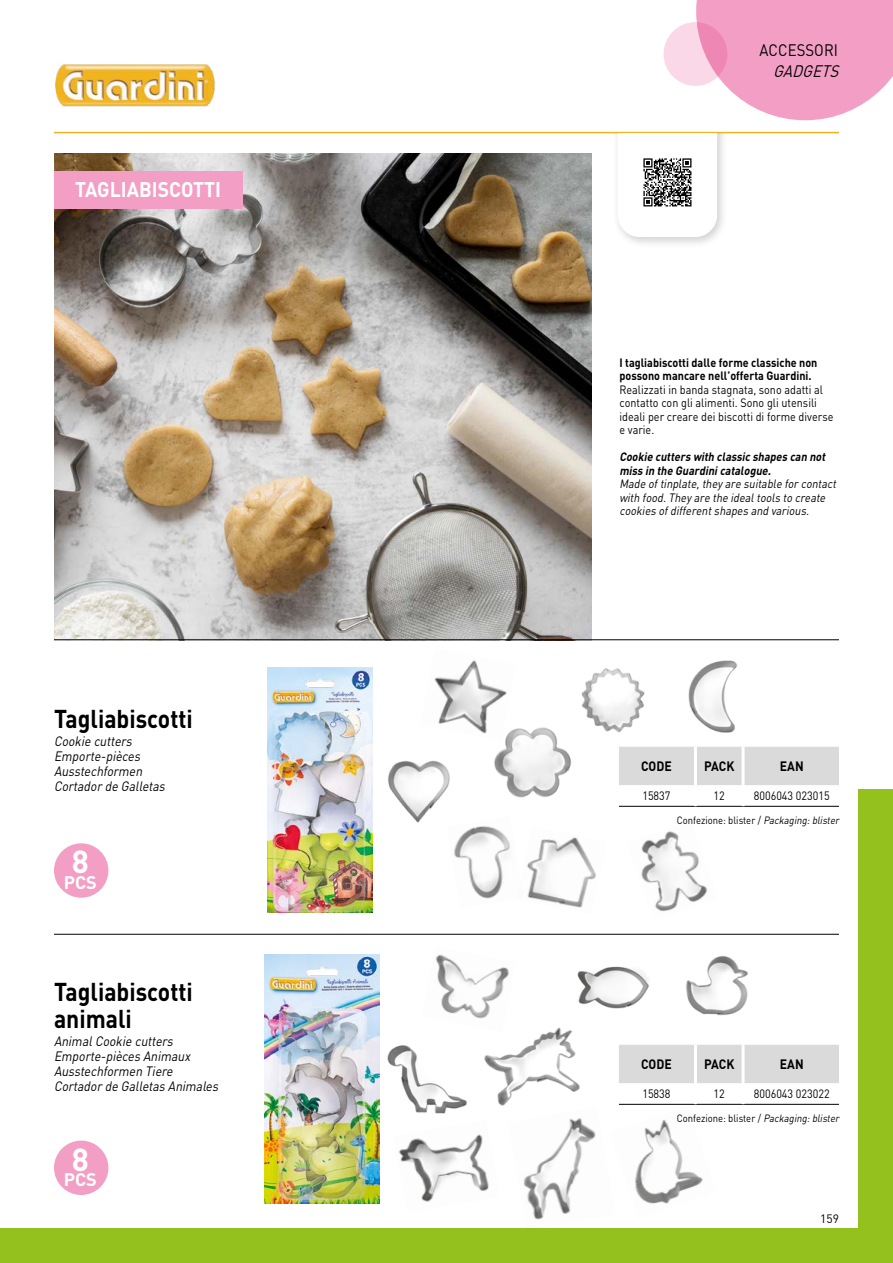
<style>
.page{position:relative;width:893px;height:1263px;background:#fff}
.page>*{position:absolute;margin:0;border:0;box-sizing:border-box;transform-origin:0 0}
.t1{font:700 31.5px "DIN Pro";color:#fff}
.t2{font:700 25.5px/27px "DIN";color:#000;scale:.9 1}
.t3{font:700 21px "DIN";color:#fff;scale:.92 1}
.t4{font:700 18px "DIN Pro";color:#fff}
.t5{font:16.5px "DIN Pro";letter-spacing:.01em;color:#000;scale:.9 1}
.t6{font:italic 16.5px "DIN Pro";color:#000;scale:.9 1}
.t7{font:italic 13.5px/15px "DIN Pro";color:#000;scale:.9 1}
.t8{font:700 13.5px "DIN";color:#000;scale:.9 1}
.t9{font:12px/13.5px "DIN";color:#000;scale:.9 1}
.t10{font:italic 12px/13.5px "DIN";color:#000;scale:.9 1}
.t11{font:700 12px/13.5px "DIN";color:#000;scale:.9 1}
.t12{font:italic 700 12px/13.5px "DIN";color:#000;scale:.9 1}
.t13{font:12px "DIN Pro";color:#000;scale:.9 1}
.t14{font:12px "DIN Pro";color:#000}
.t15{font:10.5px "DIN Pro";color:#000;scale:.9 1}
.s1{font-style:italic}
</style>
<div class="page">
<hr style="left:54px;top:132px;width:785px;height:1px;background:#f1b420">
<img style="left:55px;top:64px;width:160px;height:43px">
<div style="left:859px;top:790px;width:34px;height:473px;background:#95c11f"></div>
<div style="left:0;top:1229px;width:876px;height:34px;background:#95c11f"></div>
<svg style="left:696px;top:0;width:197px;height:120px"></svg>
<svg style="left:664px;top:22px;width:63px;height:64px;fill:#fad8e8"></svg>
<img style="left:54px;top:153px;width:537px;height:486px">
<hr style="left:54px;top:934px;width:785px;height:1px;background:#000">
<hr style="left:54px;top:639px;width:785px;height:1px;background:#000">
<div style="left:619px;top:747px;width:220px;height:38px;background:#dadada"></div>
<hr style="left:619px;top:806px;width:76px;height:1px;background:#000">
<hr style="left:695px;top:806px;width:48px;height:1px;background:#000">
<hr style="left:743px;top:806px;width:96px;height:1px;background:#000">
<hr style="left:694px;top:747px;width:3px;height:38px;background:#fff">
<hr style="left:742px;top:747px;width:3px;height:38px;background:#fff">
<div style="left:619px;top:1045px;width:220px;height:38px;background:#dadada"></div>
<hr style="left:619px;top:1104px;width:76px;height:1px;background:#000">
<hr style="left:695px;top:1104px;width:48px;height:1px;background:#000">
<hr style="left:743px;top:1104px;width:96px;height:1px;background:#000">
<hr style="left:694px;top:1045px;width:3px;height:38px;background:#fff">
<hr style="left:742px;top:1045px;width:3px;height:38px;background:#fff">
<img style="left:527px;top:837px;width:69px;height:71px">
<img style="left:508px;top:1118px;width:108px;height:111px">
<img style="left:388px;top:760px;width:62px;height:63px">
<img style="left:387px;top:1045px;width:80px;height:69px">
<img style="left:494px;top:727px;width:77px;height:71px">
<img style="left:484px;top:1027px;width:96px;height:79px">
<img style="left:446px;top:816px;width:64px;height:83px">
<img style="left:399px;top:1134px;width:90px;height:68px">
<img style="left:688px;top:660px;width:50px;height:73px">
<img style="left:686px;top:956px;width:62px;height:60px">
<img style="left:641px;top:831px;width:67px;height:81px">
<img style="left:609px;top:1118px;width:94px;height:100px">
<img style="left:581px;top:668px;width:64px;height:65px">
<img style="left:577px;top:966px;width:72px;height:43px">
<img style="left:434px;top:660px;width:82px;height:81px">
<img style="left:435px;top:954px;width:81px;height:78px">
<div style="left:54px;top:171px;width:189px;height:38px;background:#f39fc5"></div>
<div style="left:612px;top:133px;width:116px;height:116px;background:#000;opacity:.19"></div>
<svg style="left:618px;top:133px;width:99px;height:104px"></svg>
<img style="left:268px;top:668px;width:104px;height:244px">
<img style="left:264px;top:954px;width:116px;height:250px">
<div style="left:54px;top:1140px;width:54px;height:55px;background:#f39fc5;border-radius:50%"></div>
<div style="left:54px;top:843px;width:54px;height:55px;background:#f39fc5;border-radius:50%"></div>
<h3 class="t3" style="left:75px;top:176px;width:160px">TAGLIABISCOTTI</h3>
<h2 class="t2" style="left:54px;top:704px;width:156px">Tagliabiscotti</h2>
<p class="t7" style="left:54px;top:733px;width:128px">Cookie cutters<br>Emporte-pièces<br>Ausstechformen<br>Cortadorde Galletas</p>
<h1 class="t1" style="left:72px;top:840px;width:19px">8</h1>
<h3 class="t4" style="left:64px;top:870px;width:35px">PCS</h3>
<h2 class="t2" style="left:54px;top:977px;width:156px">Tagliabiscotti animali</h2>
<p class="t7" style="left:54px;top:1032px;width:187px">AnimalCookie cutters<br>Emporte-pièces Animaux<br>Ausstechformen Tiere<br>Cortadorde Galletas Animales</p>
<h1 class="t1" style="left:72px;top:1138px;width:19px">8</h1>
<h3 class="t4" style="left:64px;top:1167px;width:35px">PCS</h3>
<p class="t5" style="left:759px;top:39px;width:89px">ACCESSORI</p>
<p class="t6" style="left:773px;top:60px;width:80px">GADGETS</p>
<p class="t11" style="left:619px;top:355px;width:222px">I tagliabiscotti dalle forme classiche non possono mancare nell’offerta Guardini.</p>
<p class="t9" style="left:619px;top:382px;width:239px">Realizzati in banda stagnata, sono adatti al contatto con gli alimenti. Sono gli utensili ideali per creare dei biscotti di forme diverse e varie.</p>
<p class="t12" style="left:619px;top:450px;width:233px">Cookie cutters with classic shapes can not miss in the Guardinicatalogue.</p>
<p class="t10" style="left:619px;top:477px;width:245px">Made oftinplate,they are suitable forcontact with food.They are the idealtools to create cookies ofdifferentshapes and various.</p>
<p class="t8" style="left:641px;top:757px;width:36px">CODE</p>
<p class="t8" style="left:704px;top:757px;width:35px">PACK</p>
<p class="t8" style="left:780px;top:757px;width:28px">EAN</p>
<p class="t13" style="left:642px;top:788px;width:33px">15837</p>
<p class="t13" style="left:714px;top:788px;width:14px">12</p>
<p class="t13" style="left:754px;top:788px;width:86px">8006043 023015</p>
<p class="t15" style="left:677px;top:813px;width:184px">Confezione: blister / <span class="s1">Packaging:blister</span></p>
<p class="t8" style="left:641px;top:1055px;width:36px">CODE</p>
<p class="t8" style="left:704px;top:1055px;width:35px">PACK</p>
<p class="t8" style="left:780px;top:1055px;width:28px">EAN</p>
<p class="t13" style="left:642px;top:1086px;width:33px">15838</p>
<p class="t13" style="left:714px;top:1086px;width:14px">12</p>
<p class="t13" style="left:754px;top:1086px;width:86px">8006043 023022</p>
<p class="t15" style="left:677px;top:1111px;width:184px">Confezione: blister / <span class="s1">Packaging:blister</span></p>
<p class="t14" style="left:820px;top:1210px;width:20px">159</p>
</div>
